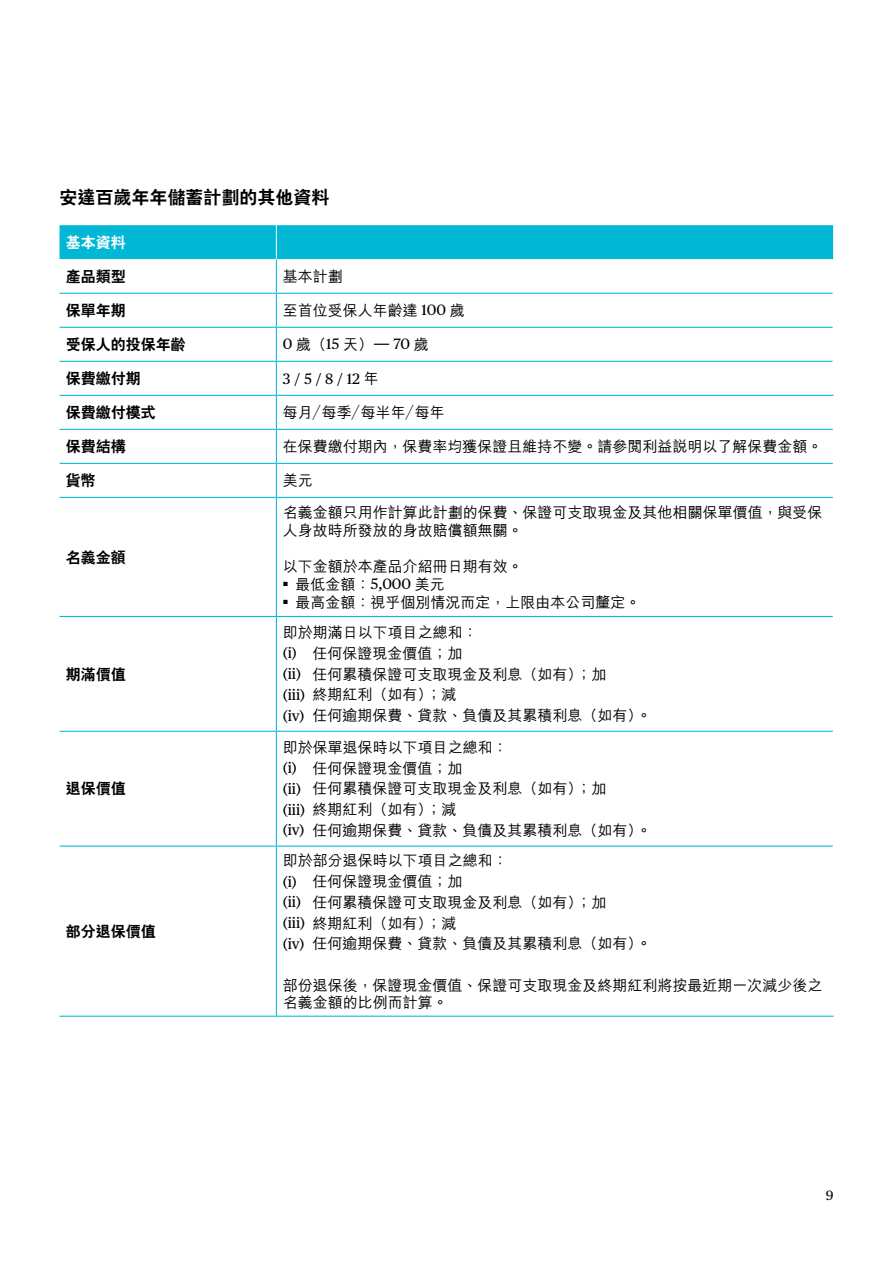
<style>
.page{position:relative;width:893px;height:1263px;background:#fff}
.page>*{position:absolute;margin:0;border:0;box-sizing:border-box;transform-origin:0 0}
.t1{font:800 18px "C Hei 2 HK";color:#000}
.t2{font:500 15px/20.7px "M Hei HK";color:#000}
.t3{font:800 15px "C Hei 2 HK";color:#000}
.t4{font:15px "Chubb Publico Text";color:#000}
.t5{font:800 15px "C Hei 2 HK";color:#fff}
.t6{font:13.5px "Chubb Publico Text";color:#000}
.s1{font-family:"Chubb Publico Text";font-weight:400}
.s2{font-family:"M Hei HK";font-weight:500}
</style>
<div class="page">
<div style="left:60px;top:225px;width:773px;height:34px;background:#00b7d5"></div>
<svg style="left:60px;top:259px;width:773px;height:136px"></svg>
<hr style="left:276px;top:225px;width:1px;height:34px;background:#fff">
<hr style="left:276px;top:259px;width:1px;height:34px;background:#00b7d5">
<hr style="left:276px;top:294px;width:1px;height:33px;background:#00b7d5">
<hr style="left:276px;top:328px;width:1px;height:33px;background:#00b7d5">
<hr style="left:276px;top:362px;width:1px;height:33px;background:#00b7d5">
<hr style="left:276px;top:396px;width:1px;height:33px;background:#00b7d5">
<hr style="left:276px;top:430px;width:1px;height:33px;background:#00b7d5">
<hr style="left:276px;top:464px;width:1px;height:33px;background:#00b7d5">
<hr style="left:276px;top:498px;width:1px;height:118px;background:#00b7d5">
<hr style="left:276px;top:617px;width:1px;height:114px;background:#00b7d5">
<hr style="left:276px;top:732px;width:1px;height:113px;background:#00b7d5">
<hr style="left:276px;top:847px;width:1px;height:169px;background:#00b7d5">
<hr style="left:60px;top:293px;width:216px;height:1px;background:#00b7d5">
<hr style="left:276px;top:293px;width:557px;height:1px;background:#00b7d5">
<hr style="left:60px;top:327px;width:216px;height:1px;background:#00b7d5">
<hr style="left:276px;top:327px;width:557px;height:1px;background:#00b7d5">
<hr style="left:60px;top:361px;width:216px;height:1px;background:#00b7d5">
<hr style="left:276px;top:361px;width:557px;height:1px;background:#00b7d5">
<hr style="left:60px;top:395px;width:216px;height:1px;background:#00b7d5">
<hr style="left:276px;top:395px;width:558px;height:1px;background:#00b7d5">
<hr style="left:60px;top:429px;width:216px;height:1px;background:#00b7d5">
<hr style="left:276px;top:429px;width:557px;height:1px;background:#00b7d5">
<hr style="left:60px;top:463px;width:216px;height:1px;background:#00b7d5">
<hr style="left:276px;top:463px;width:557px;height:1px;background:#00b7d5">
<hr style="left:60px;top:497px;width:216px;height:1px;background:#00b7d5">
<hr style="left:276px;top:497px;width:557px;height:1px;background:#00b7d5">
<hr style="left:60px;top:616px;width:216px;height:1px;background:#00b7d5">
<hr style="left:276px;top:616px;width:557px;height:1px;background:#00b7d5">
<hr style="left:60px;top:731px;width:216px;height:1px;background:#00b7d5">
<hr style="left:276px;top:731px;width:557px;height:1px;background:#00b7d5">
<hr style="left:60px;top:845px;width:216px;height:2px;background:#00b7d5">
<hr style="left:276px;top:845px;width:557px;height:2px;background:#00b7d5">
<hr style="left:60px;top:1016px;width:216px;height:1px;background:#00b7d5">
<hr style="left:276px;top:1016px;width:557px;height:1px;background:#00b7d5">
<p class="t1" style="left:60px;top:186px;width:272px">安達百歲年年儲蓄計劃的其他資料</p>
<p class="t5" style="left:66px;top:232px;width:61px">基本資料</p>
<p class="t3" style="left:66px;top:266px;width:61px">產品類型</p>
<p class="t2" style="left:283px;top:265px;width:61px">基本計劃</p>
<p class="t3" style="left:66px;top:300px;width:61px">保單年期</p>
<p class="t2" style="left:283px;top:299px;width:184px">至首位受保人年齡達 <span class="s1">100</span> 歲</p>
<p class="t3" style="left:66px;top:334px;width:121px">受保人的投保年齡</p>
<p class="t2" style="left:283px;top:333px;width:148px"><span class="s1">0</span> 歲（<span class="s1">15</span> 天）– <span class="s1">70</span> 歲</p>
<p class="t3" style="left:66px;top:368px;width:76px">保費繳付期</p>
<p class="t4" style="left:283px;top:367px;width:97px">3 / 5 / 8 / 12 <span class="s2">年</span></p>
<p class="t3" style="left:66px;top:402px;width:91px">保費繳付模式</p>
<p class="t2" style="left:283px;top:401px;width:163px">每月／每季／每半年／每年</p>
<p class="t3" style="left:66px;top:436px;width:61px">保費結構</p>
<p class="t2" style="left:283px;top:435px;width:541px">在保費繳付期內，保費率均獲保證且維持不變。請參閱利益說明以了解保費金額。</p>
<p class="t3" style="left:66px;top:471px;width:31px">貨幣</p>
<p class="t2" style="left:283px;top:469px;width:31px">美元</p>
<p class="t3" style="left:66px;top:547px;width:61px">名義金額</p>
<p class="t3" style="left:66px;top:664px;width:61px">期滿價值</p>
<p class="t3" style="left:66px;top:779px;width:61px">退保價值</p>
<p class="t3" style="left:66px;top:921px;width:91px">部分退保價值</p>
<p class="t2" style="left:283px;top:502px;width:541px;line-height:18px">名義金額只用作計算此計劃的保費、保證可支取現金及其他相關保單價值，與受保人身故時所發放的身故賠償額無關。</p>
<p class="t2" style="left:283px;top:555px;width:241px">以下金額於本產品介紹冊日期有效。</p>
<p class="t2" style="left:283px;top:573px;width:164px"><sup>■</sup> 最低金額：<span class="s1">5,000</span> 美元</p>
<p class="t2" style="left:283px;top:591px;width:359px"><sup>■</sup> 最高金額：視乎個別情況而定，上限由本公司釐定。</p>
<p class="t2" style="left:283px;top:621px;width:370px">即於期滿日以下項目之總和：<br><span class="s1">(i)</span> 任何保證現金價值；加<br><span class="s1">(ii)</span> 任何累積保證可支取現金及利息（如有）；加<br><span class="s1">(iii)</span> 終期紅利（如有）；減<br><span class="s1">(iv)</span> 任何逾期保費、貸款、負債及其累積利息（如有）。</p>
<p class="t2" style="left:283px;top:736px;width:370px">即於保單退保時以下項目之總和：<br><span class="s1">(i)</span> 任何保證現金價值；加<br><span class="s1">(ii)</span> 任何累積保證可支取現金及利息（如有）；加<br><span class="s1">(iii)</span> 終期紅利（如有）；減<br><span class="s1">(iv)</span> 任何逾期保費、貸款、負債及其累積利息（如有）。</p>
<p class="t2" style="left:283px;top:849px;width:370px">即於部分退保時以下項目之總和：<br><span class="s1">(i)</span> 任何保證現金價值；加<br><span class="s1">(ii)</span> 任何累積保證可支取現金及利息（如有）；加<br><span class="s1">(iii)</span> 終期紅利（如有）；減<br><span class="s1">(iv)</span> 任何逾期保費、貸款、負債及其累積利息（如有）。</p>
<p class="t2" style="left:283px;top:976px;width:541px;line-height:16.5px">部份退保後，保證現金價值、保證可支取現金及終期紅利將按最近期一次減少後之名義金額的比例而計算。</p>
<p class="t6" style="left:826px;top:1185px;width:9px">9</p>
</div>
